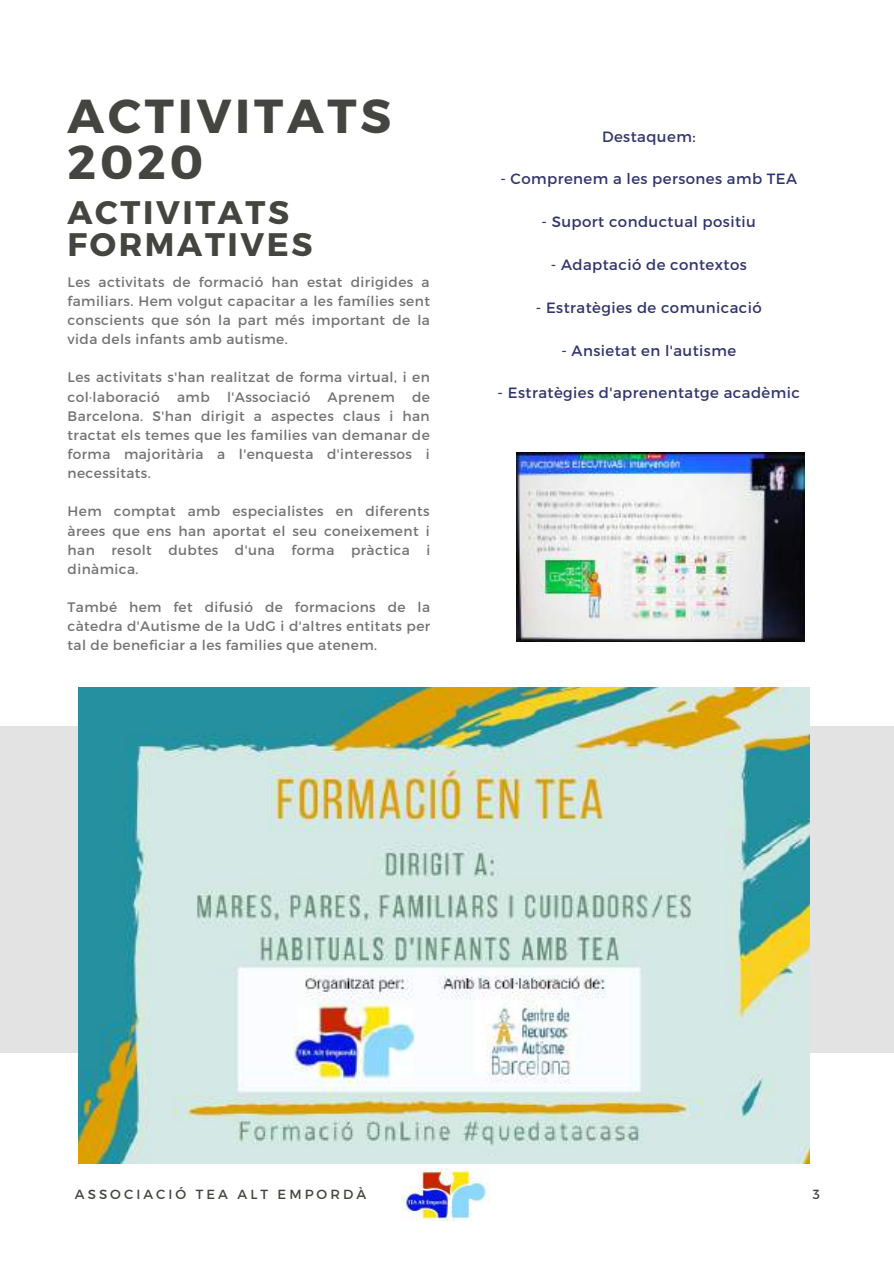
<style>
.page{position:relative;width:894px;height:1264px;background:#fff}
.page>*{position:absolute;margin:0;border:0;box-sizing:border-box;transform-origin:0 0}
.t1{font:700 47.55px/46.2px "Montserrat";letter-spacing:.08em;color:#444440}
.t2{font:700 32.55px/31.5px "Montserrat";letter-spacing:.08em;color:#444440}
.t3{font:14.85px "Montserrat";letter-spacing:.03em;color:#31356e}
.t4{font:13.8px/19.2px "Montserrat";letter-spacing:.03em;color:#737373;text-align:justify}
.t5{font:13.2px "Montserrat";letter-spacing:.23em;color:#444440}
</style>
<div class="page">
<div style="left:0;top:726px;width:893px;height:326px;background:#e3e3e3"></div>
<img style="left:78px;top:687px;width:731px;height:476px">
<img style="left:516px;top:452px;width:288px;height:189px">
<img style="left:401px;top:1168px;width:87px;height:53px">
<h1 class="t1" style="left:68px;top:90px;width:325px">ACTIVITATS<br>2020</h1>
<h2 class="t2" style="left:68px;top:195px;width:246px">ACTIVITATS<br>FORMATIVES</h2>
<p class="t4" style="left:68px;top:271px;width:364px">Les activitats de formació han estat dirigides a familiars. Hem volgut capacitar a les famílies sent conscients que són la part més important de la vida dels infants amb autisme.</p>
<p class="t4" style="left:68px;top:367px;width:363px">Les activitats s'han realitzat de forma virtual, i en col·laboració</p>
<p class="t4" style="left:177px;top:386px;width:34px">amb</p>
<p class="t4" style="left:227px;top:386px;width:85px">l'Associació</p>
<p class="t4" style="left:327px;top:386px;width:69px">Aprenem</p>
<p class="t4" style="left:68px;top:386px;width:364px;text-indent:344px">de Barcelona. S'han dirigit a aspectes claus i han tractat els temes que les families van demanar de forma majoritària a l'enquesta d'interessos i necessitats.</p>
<p class="t4" style="left:68px;top:501px;width:364px">Hem comptat amb especialistes en diferents àrees que ens han aportat el seu coneixement i han resolt dubtes d'una forma pràctica i dinàmica.</p>
<p class="t4" style="left:68px;top:597px;width:364px">També hem fet difusió de formacions de la càtedra d'Autisme de la UdG i d'altres entitats per tal de beneficiar a les families que atenem.</p>
<p class="t3" style="left:602px;top:127px;width:95px">Destaquem:</p>
<p class="t3" style="left:500px;top:169px;width:298px">- Comprenem a les persones amb TEA</p>
<p class="t3" style="left:541px;top:212px;width:216px">- Suport conductual positiu</p>
<p class="t3" style="left:550px;top:255px;width:197px">- Adaptació de contextos</p>
<p class="t3" style="left:535px;top:298px;width:227px">- Estratègies de comunicació</p>
<p class="t3" style="left:561px;top:340px;width:176px">- Ansietat en l'autisme</p>
<p class="t3" style="left:497px;top:383px;width:303px">- Estratègies d'aprenentatge acadèmic</p>
<p class="t5" style="left:75px;top:1185px;width:292px">ASSOCIACIÓ TEA ALT EMPORDÀ</p>
<p class="t5" style="left:812px;top:1185px;width:9px">3</p>
</div>
